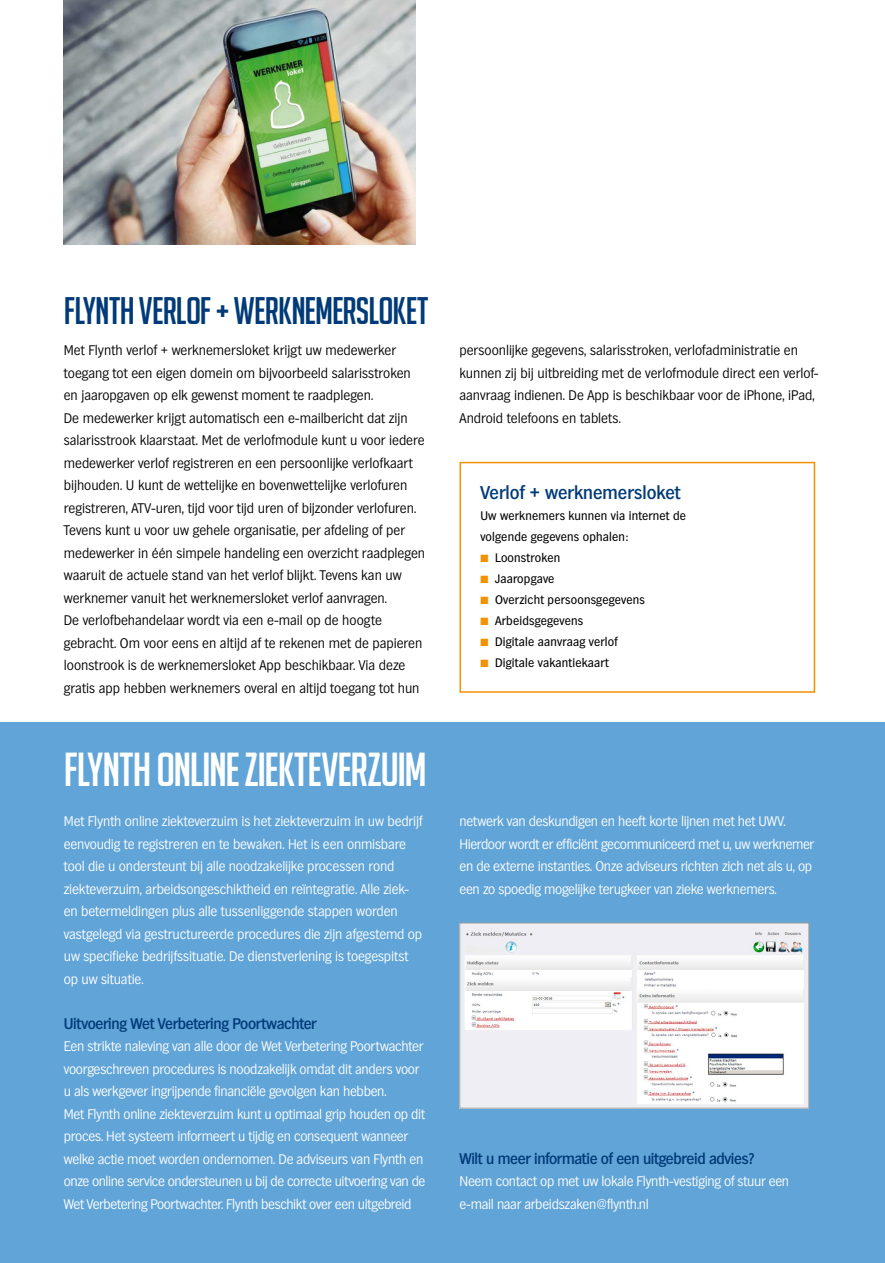
<style>
.page{position:relative;width:885px;height:1263px;background:#fff}
.page>*{position:absolute;margin:0;border:0;box-sizing:border-box;transform-origin:0 0}
.t1{font:46.5px "Big Noodle Titling";letter-spacing:-.02em;color:#fff}
.t2{font:37.5px "Big Noodle Titling";letter-spacing:-.025em;color:#003a78}
.t3{font:500 18px "Hamburg";color:#003a78}
.t4{font:500 15px "Hamburg";letter-spacing:-.02em;color:#003a78}
.t5{font:300 13.5px/22.5px "Hamburg";letter-spacing:-.015em;color:#fff}
.t6{font:300 13.5px/22.5px "Hamburg";color:#000}
.t7{font:12px/21px "Hamburg";letter-spacing:.015em;color:#000}
.s1{color:#f39200}
</style>
<div class="page">
<div style="left:459px;top:462px;width:356px;height:231px;border:2px solid #f39200"></div>
<img style="left:64px;top:0;width:352px;height:245px">
<div style="left:0;top:722px;width:884px;height:541px;background:#61a4d7"></div>
<img style="left:461px;top:925px;width:346px;height:181px">
<div style="left:459px;top:923px;width:350px;height:185px;border:1px solid #9d9d9c"></div>
<h2 class="t2" style="left:64px;top:290px;width:366px">FLYNTH VERLOF + WERKNEMERSLOKET</h2>
<p class="t6" style="left:64px;top:339px;width:363px">Met Flynth verlof + werknemersloket krijgt uw medewerker toegang tot een eigen domein om bijvoorbeeld salarisstroken en jaaropgaven op elk gewenst moment te raadplegen.<br>De medewerker krijgt automatisch een e-mailbericht dat zijn salarisstrook klaarstaat. Met de verlofmodule kunt u voor iedere medewerker verlof registreren en een persoonlijke verlofkaart bijhouden. U kunt de wettelijke en bovenwettelijke verlofuren registreren, ATV-uren, tijd voor tijd uren of bijzonder verlofuren.<br>Tevens kunt u voor uw gehele organisatie, per afdeling of per medewerker in één simpele handeling een overzicht raadplegen waaruit de actuele stand van het verlof blijkt. Tevens kan uw werknemer vanuit het werknemersloket verlof aanvragen.<br>De verlofbehandelaar wordt via een e-mail op de hoogte gebracht. Om voor eens en altijd af te rekenen met de papieren loonstrook is de werknemersloket App beschikbaar. Via deze gratis app hebben werknemers overal en altijd toegang tot hun</p>
<p class="t6" style="left:459px;top:339px;width:361px">persoonlijke gegevens, salarisstroken, verlofadministratie en kunnen zij bij uitbreiding met de verlofmodule direct een verlof&shy;aanvraag indienen. De App is beschikbaar voor de iPhone, iPad, Android telefoons en tablets.</p>
<h3 class="t3" style="left:480px;top:482px;width:202px">Verlof + werknemersloket</h3>
<p class="t7" style="left:480px;top:505px;width:207px">Uw werknemers kunnen via internet de volgende gegevens ophalen:</p>
<p class="t7" style="left:480px;top:547px;width:81px"><span class="s1">■</span> Loonstroken</p>
<p class="t7" style="left:480px;top:568px;width:75px"><span class="s1">■</span> Jaaropgave</p>
<p class="t7" style="left:480px;top:589px;width:166px"><span class="s1">■</span> Overzicht persoonsgegevens</p>
<p class="t7" style="left:480px;top:610px;width:104px"><span class="s1">■</span> Arbeidsgegevens</p>
<p class="t7" style="left:480px;top:631px;width:139px"><span class="s1">■</span> Digitale aanvraag verlof</p>
<p class="t7" style="left:480px;top:652px;width:130px"><span class="s1">■</span> Digitale vakantiekaart</p>
<h1 class="t1" style="left:64px;top:744px;width:364px">FLYNTH ONLINE ZIEKTEVERZUIM</h1>
<p class="t5" style="left:64px;top:810px;width:360px">Met Flynth online ziekteverzuim is het ziekteverzuim in uw bedrijf eenvoudig te registreren en te bewaken. Het is een onmisbare tool die u ondersteunt bij alle noodzakelijke processen rond ziekteverzuim, arbeidsongeschiktheid en reïntegratie. Alle ziek&shy;en betermeldingen plus alle tussenliggende stappen worden vastgelegd via gestructureerde procedures die zijn afgestemd op uw specifieke bedrijfssituatie. De dienstverlening is toegespitst op uw situatie.</p>
<p class="t4" style="left:64px;top:1015px;width:254px">Uitvoering Wet Verbetering Poortwachter</p>
<p class="t5" style="left:64px;top:1035px;width:363px">Een strikte naleving van alle door de Wet Verbetering Poortwachter voorgeschreven procedures is noodzakelijk omdat dit anders voor u als werkgever ingrijpende financiële gevolgen kan hebben.<br>Met Flynth online ziekteverzuim kunt u optimaal grip houden op dit proces. Het systeem informeert u tijdig en consequent wanneer welke actie moet worden ondernomen. De adviseurs van Flynth en onze online service ondersteunen u bij de correcte uitvoering van de Wet Verbetering Poortwachter. Flynth beschikt over een uitgebreid</p>
<p class="t5" style="left:459px;top:810px;width:356px">netwerk van deskundigen en heeft korte lijnen met het UWV.<br>Hierdoor wordt er efficiënt gecommuniceerd met u, uw werknemer en de externe instanties. Onze adviseurs richten zich net als u, op een zo spoedig mogelijke terugkeer van zieke werknemers.</p>
<p class="t4" style="left:459px;top:1150px;width:296px">Wilt u meer informatie of een uitgebreid advies?</p>
<p class="t5" style="left:459px;top:1170px;width:331px">Neem contact op met uw lokale Flynth-vestiging of stuur een e-mail naar arbeidszaken@flynth.nl</p>
</div>
